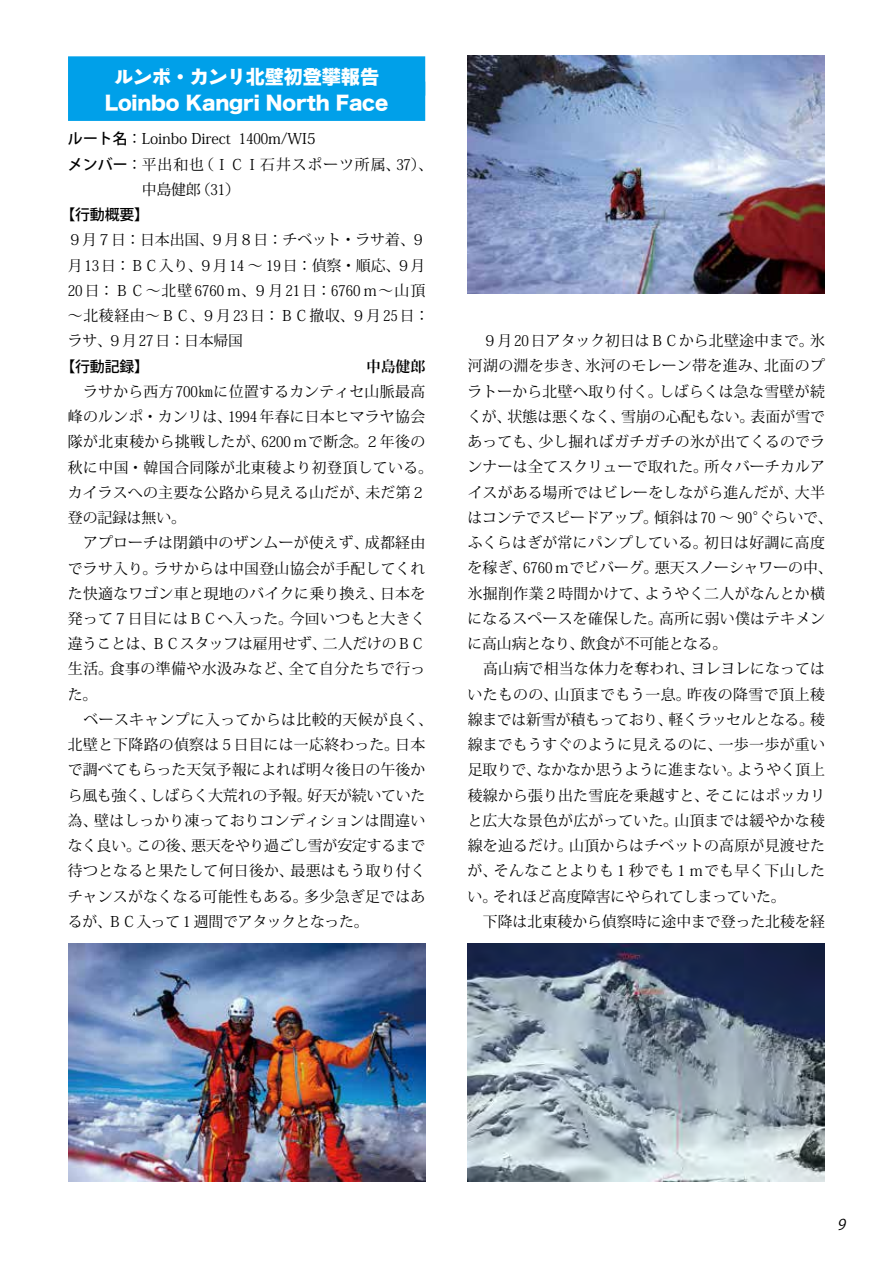
<style>
.page{position:relative;width:893px;height:1263px;background:#fff}
.page>*{position:absolute;margin:0;border:0;box-sizing:border-box;transform-origin:0 0}
.t1{font:19.2px/26.2px "Hira Sans Old Std W8";letter-spacing:-.005em;color:#fff;text-align:center}
.t2{font:14.85px/25.2px "Koz Min Pro";letter-spacing:.01em;color:#000}
.t3{font:14.85px "Koz Min Pro";letter-spacing:.06em;color:#000}
.t4{font:500 14.85px "Koz Go Pro";letter-spacing:-.005em;color:#000}
.t5{font:700 14.85px "Koz Min Pro";color:#000}
.t6{font:italic 14.85px "Koz Go Pro";color:#000}
.s1{font-family:"Koz Go Pro";font-weight:500}
</style>
<div class="page">
<div style="left:68px;top:56px;width:357px;height:40px;background:#00a0e9"></div>
<div style="left:68px;top:82px;width:357px;height:39px;background:#00a0e9"></div>
<img style="left:468px;top:56px;width:357px;height:238px">
<img style="left:68px;top:943px;width:357px;height:238px">
<img style="left:468px;top:943px;width:357px;height:238px">
<p class="t1" style="left:105px;top:64px;width:285px">ルンポ・カンリ北壁初登攀報告<br>Loinbo Kangri North Face</p>
<p class="t2" style="left:68px;top:126px;width:174px"><span class="s1">ルート名</span>：Loinbo Direct 1400</p>
<p class="t2" style="left:268px;top:126px;width:49px">m/WI5</p>
<p class="t3" style="left:68px;top:154px;width:367px"><span class="s1">メンバー</span>：平出和也（ＩＣＩ石井スポーツ所属、３７）、</p>
<p class="t2" style="left:142px;top:176px;width:100px">中島健郎（３１）</p>
<p class="t4" style="left:60px;top:205px;width:90px">【行動概要】</p>
<p class="t2" style="left:68px;top:227px;width:363px">９月７日：日本出国、９月８日：チベット・ラサ着、９月１３日：ＢＣ入り、９月１４～１９日：偵察・順応、９月<br>２０日：ＢＣ～北壁６７６０ｍ、９月２１日：６７６０ｍ～山頂～北稜経由～ＢＣ、９月２３日：ＢＣ撤収、９月２５日：ラサ、９月２７日：日本帰国</p>
<p class="t4" style="left:60px;top:357px;width:90px">【行動記録】</p>
<p class="t5" style="left:366px;top:355px;width:61px">中島健郎</p>
<p class="t2" style="left:68px;top:378px;width:367px">　ラサから西方７００㎞に位置するカンティセ山脈最高峰のルンポ・カンリは、１９９４年春に日本ヒマラヤ協会隊が北東稜から挑戦したが、６２００ｍで断念。２年後の秋に中国・韓国合同隊が北東稜より初登頂している。カイラスへの主要な公路から見える山だが、未だ第２登の記録は無い。<br>　アプローチは閉鎖中のザンムーが使えず、成都経由でラサ入り。ラサからは中国登山協会が手配してくれた快適なワゴン車と現地のバイクに乗り換え、日本を発って７日目にはＢＣへ入った。今回いつもと大きく違うことは、ＢＣスタッフは雇用せず、二人だけのＢＣ生活。食事の準備や水汲みなど、全て自分たちで行った。<br>　ベースキャンプに入ってからは比較的天候が良く、北壁と下降路の偵察は５日目には一応終わった。日本で調べてもらった天気予報によれば明々後日の午後から風も強く、しばらく大荒れの予報。好天が続いていた為、壁はしっかり凍っておりコンディションは間違いなく良い。この後、悪天をやり過ごし雪が安定するまで待つとなると果たして何日後か、最悪はもう取り付くチャンスがなくなる可能性もある。多少急ぎ足ではあるが、ＢＣ入って１週間でアタックとなった。</p>
<p class="t2" style="left:467px;top:328px;width:367px">　９月２０日アタック初日はＢＣから北壁途中まで。氷河湖の淵を歩き、氷河のモレーン帯を進み、北面のプラトーから北壁へ取り付く。しばらくは急な雪壁が続くが、状態は悪くなく、雪崩の心配もない。表面が雪であっても、少し掘ればガチガチの氷が出てくるのでランナーは全てスクリューで取れた。所々バーチカルアイスがある場所ではビレーをしながら進んだが、大半はコンテでスピードアップ。傾斜は７０～９０°ぐらいで、ふくらはぎが常にパンプしている。初日は好調に高度を稼ぎ、６７６０ｍでビバーグ。悪天スノーシャワーの中、氷掘削作業２時間かけて、ようやく二人がなんとか横になるスペースを確保した。高所に弱い僕はテキメンに高山病となり、飲食が不可能となる。<br>　高山病で相当な体力を奪われ、ヨレヨレになってはいたものの、山頂までもう一息。昨夜の降雪で頂上稜線までは新雪が積もっており、軽くラッセルとなる。稜線までもうすぐのように見えるのに、一歩一歩が重い足取りで、なかなか思うように進まない。ようやく頂上稜線から張り出た雪庇を乗越すと、そこにはポッカリと広大な景色が広がっていた。山頂までは緩やかな稜線を辿るだけ。山頂からはチベットの高原が見渡せたが、そんなことよりも１秒でも１ｍでも早く下山したい。それほど高度障害にやられてしまっていた。<br>　下降は北東稜から偵察時に途中まで登った北稜を経</p>
<p class="t6" style="left:837px;top:1214px;width:13px">9</p>
</div>
